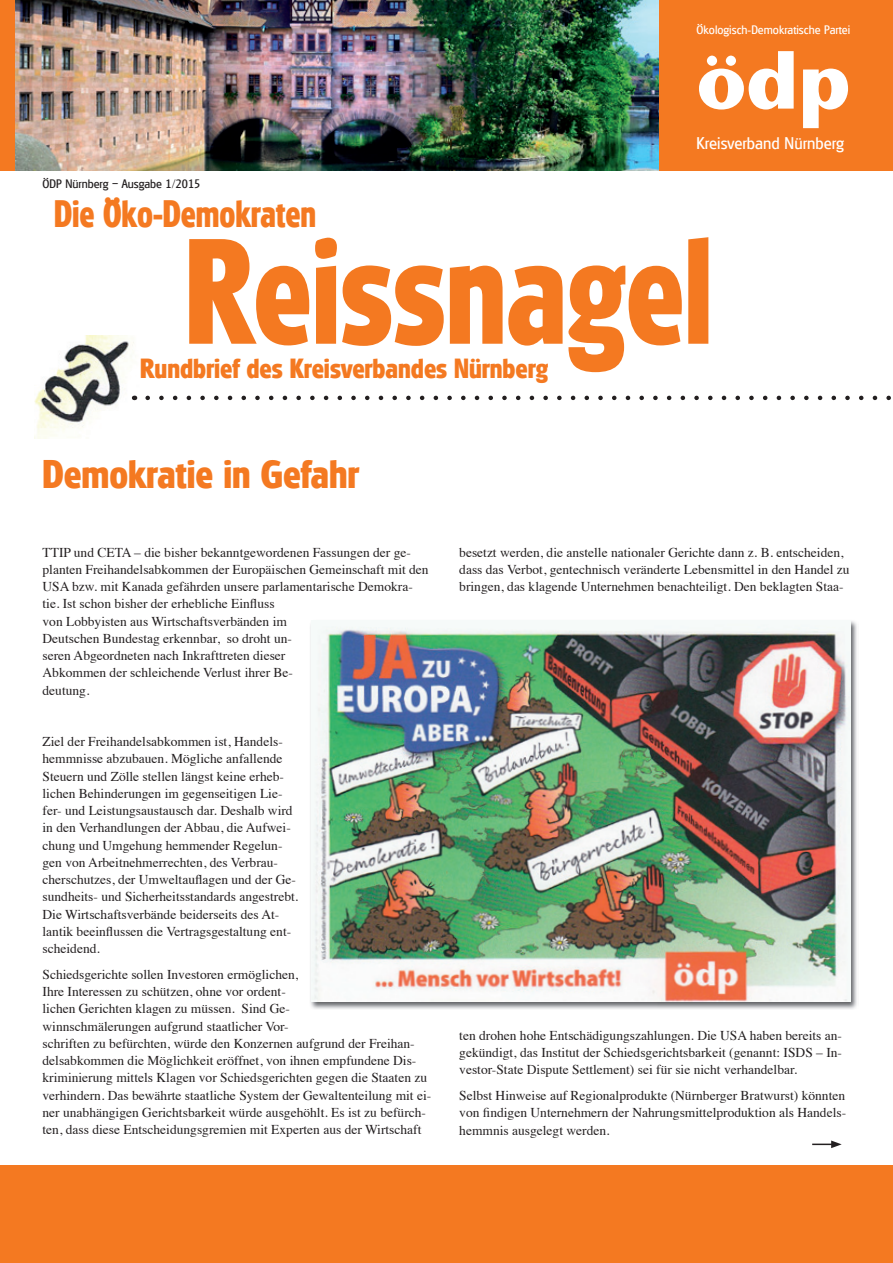
<style>
.page{position:relative;width:893px;height:1263px;background:#fff}
.page>*{position:absolute;margin:0;border:0;box-sizing:border-box;transform-origin:0 0}
.t1{font:700 145.05px "Glasgow";color:#f47921;scale:.8 1}
.t2{font:700 78.15px "Stone Sans";color:#fff}
.t3{font:700 39px "Glasgow";color:#f47921;scale:.9 1}
.t4{font:700 37.35px "Glasgow";color:#f47921;scale:.8 1}
.t5{font:700 27px "Glasgow";color:#f47921;scale:.9 1}
.t6{font:16.5px "Glasgow";color:#fff}
.t7{font:13.5px/17.2px "Times";color:#231f20}
.t8{font:12px "Glasgow";color:#fff}
.t9{font:12px "Glasgow";color:#231f20}
</style>
<div class="page">
<img style="left:34px;top:335px;width:115px;height:103px">
<div style="left:0;top:0;width:893px;height:170px;background:#f47921"></div>
<div style="left:0;top:1165px;width:893px;height:98px;background:#f47921"></div>
<svg style="left:148px;top:396px;width:743px;height:4px"></svg>
<img style="left:16px;top:0;width:642px;height:170px">
<hr style="left:812px;top:1143px;width:21px;height:2px;background:#231f20">
<svg style="left:831px;top:1140px;width:11px;height:8px"></svg>
<img style="left:310px;top:621px;width:547px;height:388px">
<img style="left:311px;top:621px;width:539px;height:380px">
<p class="t8" style="left:697px;top:22px;width:155px">Ökologisch-Demokratische Partei</p>
<h2 class="t2" style="left:697px;top:35px;width:155px">ödp</h2>
<p class="t9" style="left:43px;top:177px;width:159px">ÖDP Nürnberg – Ausgabe 1/2015</p>
<h3 class="t4" style="left:54px;top:191px;width:329px">Die Öko-Demokraten</h3>
<p class="t6" style="left:697px;top:133px;width:149px">Kreisverband Nürnberg</p>
<h1 class="t1" style="left:185px;top:201px;width:661px">Reissnagel</h1>
<h3 class="t5" style="left:140px;top:352px;width:455px">Rundbrief des Kreisverbandes Nürnberg</h3>
<h3 class="t3" style="left:43px;top:450px;width:353px">Demokratie in Gefahr</h3>
<p class="t7" style="left:43px;top:542px;width:388px">TTIP und CETA – die bisher bekanntgewordenen Fassungen der ge&shy;planten Freihandelsabkommen der Europäischen Gemeinschaft mit den USA bzw. mit Kanada gefährden unsere parlamentarische Demokra&shy;tie. Ist schon bisher der erhebliche Einfluss<br>von Lobbyisten aus Wirtschaftsverbänden im<br>Deutschen Bundestag erkennbar, so droht un-<br>seren Abgeordneten nach Inkrafttreten dieser<br>Abkommen der schleichende Verlust ihrer Be-<br>deutung.</p>
<p class="t7" style="left:43px;top:732px;width:257px">Ziel der Freihandelsabkommen ist, Handels&shy;hemmnisse abzubauen. Mögliche anfallende Steuern und Zölle stellen längst keine erheb&shy;lichen Behinderungen im gegenseitigen Lie&shy;fer- und Leistungsaustausch dar. Deshalb wird in den Verhandlungen der Abbau, die Aufwei&shy;chung und Umgehung hemmender Regelun&shy;gen von Arbeitnehmerrechten, des Verbrau&shy;cherschutzes, der Umweltauflagen und der Ge&shy;sundheits- und Sicherheitsstandards angestrebt.<br>Die Wirtschaftsverbände beiderseits des At&shy;lantik beeinflussen die Vertragsgestaltung ent&shy;scheidend.</p>
<p class="t7" style="left:43px;top:965px;width:390px">Schiedsgerichte sollen Investoren ermöglichen,<br>Ihre Interessen zu schützen, ohne vor ordent-<br>lichen Gerichten klagen zu müssen. Sind Ge-<br>winnschmälerungen aufgrund staatlicher Vor-<br>schriften zu befürchten, würde den Konzernen aufgrund der Freihan&shy;delsabkommen die Möglichkeit eröffnet, von ihnen empfundene Dis&shy;kriminierung mittels Klagen vor Schiedsgerichten gegen die Staaten zu verhindern. Das bewährte staatliche System der Gewaltenteilung mit ei&shy;ner unabhängigen Gerichtsbarkeit würde ausgehöhlt. Es ist zu befürch&shy;ten, dass diese Entscheidungsgremien mit Experten aus der Wirtschaft</p>
<p class="t7" style="left:459px;top:542px;width:392px">besetzt werden, die anstelle nationaler Gerichte dann z. B. entscheiden, dass das Verbot, gentechnisch veränderte Lebensmittel in den Handel zu bringen, das klagende Unternehmen benachteiligt. Den beklagten Staa-</p>
<p class="t7" style="left:459px;top:1025px;width:384px;text-align:justify">ten drohen hohe Entschädigungszahlungen. Die USA haben bereits an&shy;gekündigt, das Institut der Schiedsgerichtsbarkeit (genannt: ISDS – In&shy;vestor-State Dispute Settlement) sei für sie nicht verhandelbar.</p>
<p class="t7" style="left:459px;top:1086px;width:388px;text-align:justify">Selbst Hinweise auf Regionalprodukte (Nürnberger Bratwurst) könnten von findigen Unternehmern der Nahrungsmittelproduktion als Handels&shy;hemmnis ausgelegt werden.</p>
</div>
